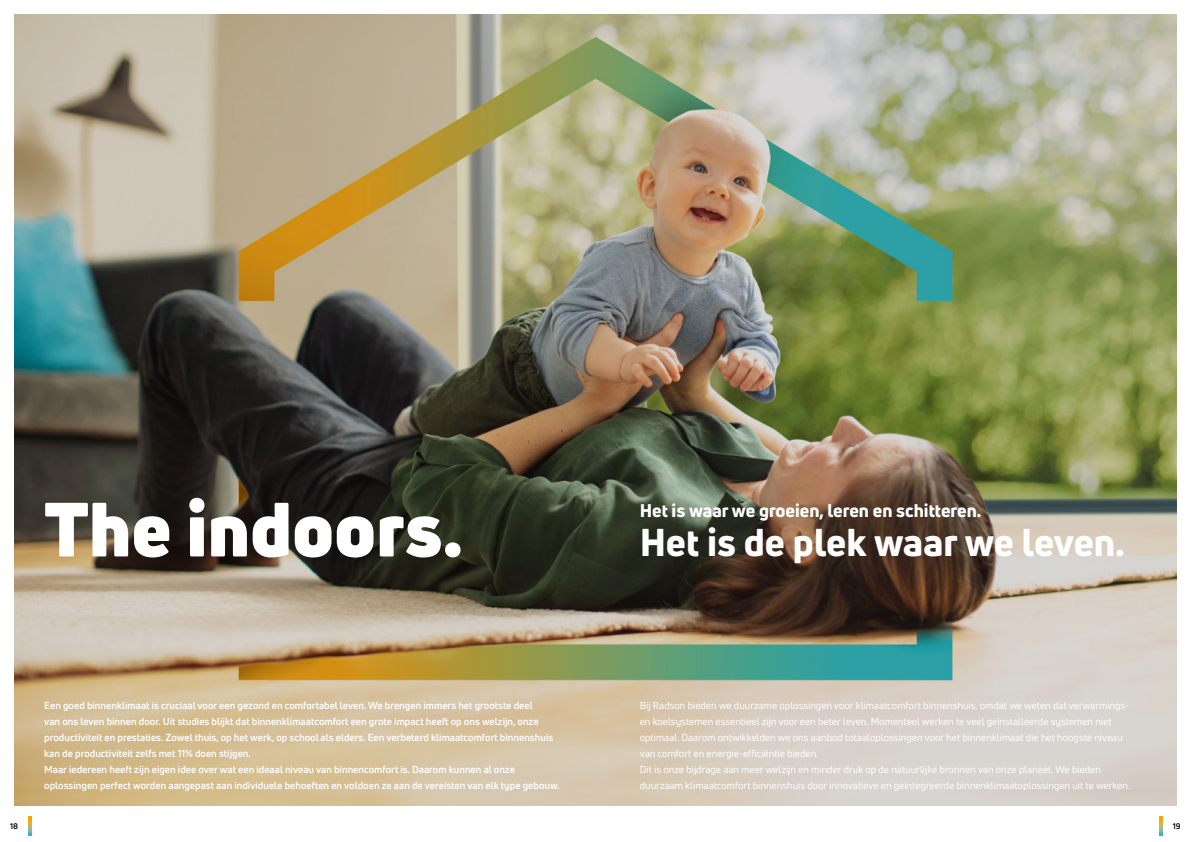
<style>
.page{position:relative;width:1191px;height:842px;background:#fff}
.page>*{position:absolute;margin:0;border:0;box-sizing:border-box;transform-origin:0 0}
.t1{font:900 75px "Uni Neue";color:#fff}
.t2{font:800 38px "Uni Neue";color:#fff}
.t3{font:800 18px "Uni Neue";color:#fff}
.t4{font:700 10px/16px "Uni Neue";color:#fff}
.t5{font:10px/16px "Uni Neue";color:#fff}
.t6{font:700 8px "Uni Neue";color:#000}
</style>
<div class="page">
<img style="left:14px;top:14px;width:1162px;height:792px">
<svg style="left:28px;top:817px;width:3px;height:19px"></svg>
<svg style="left:1159px;top:817px;width:3px;height:19px"></svg>
<h1 class="t1" style="left:44px;top:477px;width:420px">The indoors.</h1>
<h3 class="t3" style="left:640px;top:498px;width:343px">Het is waar we groeien, leren en schitteren.</h3>
<h2 class="t2" style="left:640px;top:517px;width:487px">Het is de plek waar we leven.</h2>
<p class="t4" style="left:44px;top:697px;width:517px">Een goed binnenklimaat is cruciaal voor een gezond en comfortabel leven. We brengen immers het grootste deel<br>van ons leven binnen door. Uit studies blijkt dat binnenklimaatcomfort een grote impact heeft op ons welzijn, onze productiviteit en prestaties. Zowel thuis, op het werk, op school als elders. Een verbeterd klimaatcomfort binnenshuis kan de productiviteit zelfs met 11% doen stijgen.<br>Maar iedereen heeft zijn eigen idee over wat een ideaal niveau van binnencomfort is. Daarom kunnen al onze oplossingen perfect worden aangepast aan individuele behoeften en voldoen ze aan de vereisten van elk type gebouw.</p>
<p class="t5" style="left:640px;top:697px;width:492px">Bij Radson bieden we duurzame oplossingen voor klimaatcomfort binnenshuis, omdat we weten dat verwarmings&shy;en koelsystemen essentieel zijn voor een beter leven. Momenteel werken te veel geïnstalleerde systemen niet optimaal. Daarom ontwikkelden we ons aanbod totaaloplossingen voor het binnenklimaat die het hoogste niveau van comfort en energie-efficiëntie bieden.<br>Dit is onze bijdrage aan meer welzijn en minder druk op de natuurlijke bronnen van onze planeet. We bieden duurzaam klimaatcomfort binnenshuis door innovatieve en geïntegreerde binnenklimaatoplossingen uit te werken.</p>
<p class="t6" style="left:10px;top:821px;width:9px">18</p>
<p class="t6" style="left:1172px;top:821px;width:9px">19</p>
</div>
